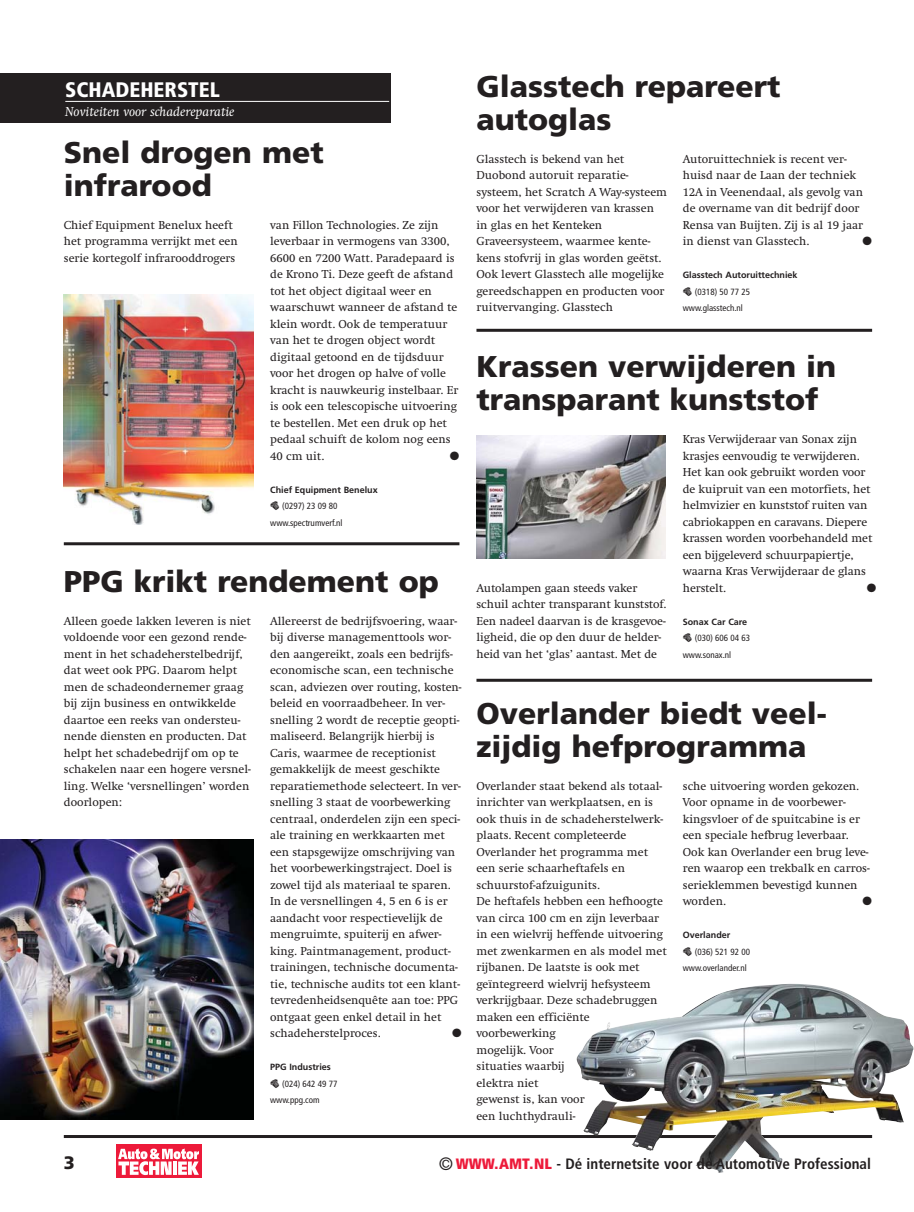
<style>
.page{position:relative;width:914px;height:1212px;background:#fff}
.page>*{position:absolute;margin:0;border:0;box-sizing:border-box;transform-origin:0 0}
.t1{font:900 30px/33px "Frutiger";color:#231f20}
.t2{font:900 condensed 21px "Frutiger";color:#fff}
.t3{font:900 18px "Frutiger";color:#231f20}
.t4{font:700 condensed 15px "Frutiger";color:#231f20}
.t5{font:italic 13.5px "Swift";color:#fff}
.t6{font:12px/16.5px "Swift";color:#231f20}
.t7{font:12px "Zapf Dingbats";color:#231f20}
.t8{font:condensed 9px/16.5px "Frutiger";color:#231f20}
.s1{font-weight:700;font-stretch:normal}
.s2{font-weight:400;font-size:18px}
.s3{font-weight:900;color:#ed1a3a}
</style>
<div class="page">
<div style="left:0;top:73px;width:390px;height:49px;background:#231f20"></div>
<hr style="left:65px;top:101px;width:324px;height:1px;background:#fff">
<hr style="left:476px;top:679px;width:396px;height:3px;background:#231f20">
<hr style="left:476px;top:329px;width:396px;height:3px;background:#231f20">
<hr style="left:64px;top:542px;width:395px;height:3px;background:#231f20">
<hr style="left:64px;top:1135px;width:808px;height:3px;background:#231f20">
<img style="left:64px;top:295px;width:189px;height:230px">
<img style="left:0;top:839px;width:253px;height:281px">
<img style="left:476px;top:435px;width:189px;height:124px">
<img style="left:576px;top:984px;width:337px;height:189px">
<div style="left:116px;top:1144px;width:85px;height:34px;background:#ed1a3a"></div>
<svg style="left:118px;top:1149px;width:81px;height:26px"></svg>
<h2 class="t2" style="left:65px;top:81px;width:156px">SCHADEHERSTEL</h2>
<p class="t5" style="left:65px;top:107px;width:171px">Noviteiten voor schadereparatie</p>
<h1 class="t1" style="left:64px;top:138px;width:261px">Snel drogen met infrarood</h1>
<p class="t6" style="left:64px;top:218px;width:175px">Chief Equipment Benelux heeft het programma verrijkt met een serie kortegolf infrarooddrogers</p>
<p class="t6" style="left:270px;top:218px;width:190px">van Fillon Technologies. Ze zijn leverbaar in vermogens van 3300,<br>6600 en 7200 Watt. Paradepaard is de Krono Ti. Deze geeft de afstand tot het object digitaal weer en waarschuwt wanneer de afstand te klein wordt. Ook de temperatuur van het te drogen object wordt digitaal getoond en de tijdsduur voor het drogen op halve of volle kracht is nauwkeurig instelbaar. Er is ook een telescopische uitvoering te bestellen. Met een druk op het pedaal schuift de kolom nog eens<br>40 cm uit.</p>
<p class="t7" style="left:450px;top:450px;width:11px">●</p>
<p class="t8" style="left:270px;top:482px;width:109px"><span class="s1">Chief Equipment Benelux </span>☎ (0297) 23 09 80 www.spectrumverf.nl</p>
<h1 class="t1" style="left:64px;top:567px;width:376px">PPG krikt rendement op</h1>
<p class="t6" style="left:64px;top:614px;width:189px">Alleen goede lakken leveren is niet voldoende voor een gezond rende&shy;ment in het schadeherstelbedrijf, dat weet ook PPG. Daarom helpt men de schadeondernemer graag bij zijn business en ontwikkelde daartoe een reeks van ondersteu&shy;nende diensten en producten. Dat helpt het schadebedrijf om op te schakelen naar een hogere versnel&shy;ling. Welke ‘versnellingen’ worden doorlopen:</p>
<p class="t6" style="left:270px;top:614px;width:193px">Allereerst de bedrijfsvoering, waar&shy;bij diverse managementtools wor&shy;den aangereikt, zoals een bedrijfs&shy;economische scan, een technische scan, adviezen over routing, kosten&shy;beleid en voorraadbeheer. In ver&shy;snelling 2 wordt de receptie geopti&shy;maliseerd. Belangrijk hierbij is Caris, waarmee de receptionist gemakkelijk de meest geschikte reparatiemethode selecteert. In ver&shy;snelling 3 staat de voorbewerking centraal, onderdelen zijn een speci&shy;ale training en werkkaarten met een stapsgewijze omschrijving van het voorbewerkingstraject. Doel is zowel tijd als materiaal te sparen.<br>In de versnellingen 4, 5 en 6 is er aandacht voor respectievelijk de mengruimte, spuiterij en afwer&shy;king. Paintmanagement, product&shy;trainingen, technische documenta&shy;tie, technische audits tot een klant&shy;tevredenheidsenquête aan toe: PPG ontgaat geen enkel detail in het schadeherstelproces.</p>
<p class="t7" style="left:452px;top:1027px;width:11px">●</p>
<p class="t8" style="left:270px;top:1060px;width:69px"><span class="s1">PPG Industries </span>☎ (024) 642 49 77 www.ppg.com</p>
<h1 class="t1" style="left:476px;top:72px;width:305px">Glasstech repareert autoglas</h1>
<p class="t6" style="left:476px;top:152px;width:192px">Glasstech is bekend van het<br>Duobond autoruit reparatie&shy;systeem, het Scratch A Way-systeem voor het verwijderen van krassen in glas en het Kenteken<br>Graveersysteem, waarmee kente&shy;kens stofvrij in glas worden geëtst.<br>Ook levert Glasstech alle mogelijke gereedschappen en producten voor ruitvervanging. Glasstech</p>
<p class="t6" style="left:682px;top:152px;width:182px">Autoruittechniek is recent ver&shy;huisd naar de Laan der techniek<br>12A in Veenendaal, als gevolg van de overname van dit bedrijf door<br>Rensa van Buijten. Zij is al 19 jaar in dienst van Glasstech.</p>
<p class="t7" style="left:862px;top:235px;width:11px">●</p>
<p class="t8" style="left:682px;top:268px;width:116px"><span class="s1">Glasstech Autoruittechniek </span>☎ (0318) 50 77 25 www.glasstech.nl</p>
<h1 class="t1" style="left:476px;top:353px;width:361px">Krassen verwijderen in transparant kunststof</h1>
<p class="t6" style="left:476px;top:581px;width:191px">Autolampen gaan steeds vaker schuil achter transparant kunststof.<br>Een nadeel daarvan is de krasgevoe&shy;ligheid, die op den duur de helder&shy;heid van het ‘glas’ aantast. Met de</p>
<p class="t6" style="left:682px;top:432px;width:191px">Kras Verwijderaar van Sonax zijn krasjes eenvoudig te verwijderen.<br>Het kan ook gebruikt worden voor de kuipruit van een motorfiets, het helmvizier en kunststof ruiten van cabriokappen en caravans. Diepere krassen worden voorbehandeld met een bijgeleverd schuurpapiertje, waarna Kras Verwijderaar de glans herstelt.</p>
<p class="t7" style="left:866px;top:582px;width:11px">●</p>
<p class="t8" style="left:682px;top:614px;width:69px"><span class="s1">Sonax Car Care </span>☎ (030) 606 04 63 www.sonax.nl</p>
<h1 class="t1" style="left:476px;top:699px;width:352px">Overlander biedt veel&shy;zijdig hefprogramma</h1>
<p class="t6" style="left:476px;top:779px;width:192px">Overlander staat bekend als totaal&shy;inrichter van werkplaatsen, en is ook thuis in de schadeherstelwerk&shy;plaats. Recent completeerde<br>Overlander het programma met een serie schaarheftafels en schuurstof-afzuigunits.<br>De heftafels hebben een hefhoogte van circa 100 cm en zijn leverbaar in een wielvrij heffende uitvoering met zwenkarmen en als model met rijbanen. De laatste is ook met geïntegreerd wielvrij hefsysteem verkrijgbaar. Deze schadebruggen maken een efficiënte voorbewerking<br>mogelijk. Voor<br>situaties waarbij<br>elektra niet<br>gewenst is, kan voor<br>een luchthydrauli-</p>
<p class="t6" style="left:682px;top:779px;width:188px">sche uitvoering worden gekozen.<br>Voor opname in de voorbewer&shy;kingsvloer of de spuitcabine is er een speciale hefbrug leverbaar.<br>Ook kan Overlander een brug leve&shy;ren waarop een trekbalk en carros&shy;serieklemmen bevestigd kunnen worden.</p>
<p class="t7" style="left:862px;top:895px;width:11px">●</p>
<p class="t8" style="left:682px;top:928px;width:69px"><span class="s1">Overlander<br></span>☎ (036) 521 92 00 www.overlander.nl</p>
<h3 class="t3" style="left:64px;top:1156px;width:13px">3</h3>
<p class="t4" style="left:439px;top:1158px;width:434px"><span class="s2">©</span> <span class="s3">WWW.AMT.NL</span> - Dé internetsite voor de Automotive Professional</p>
</div>
